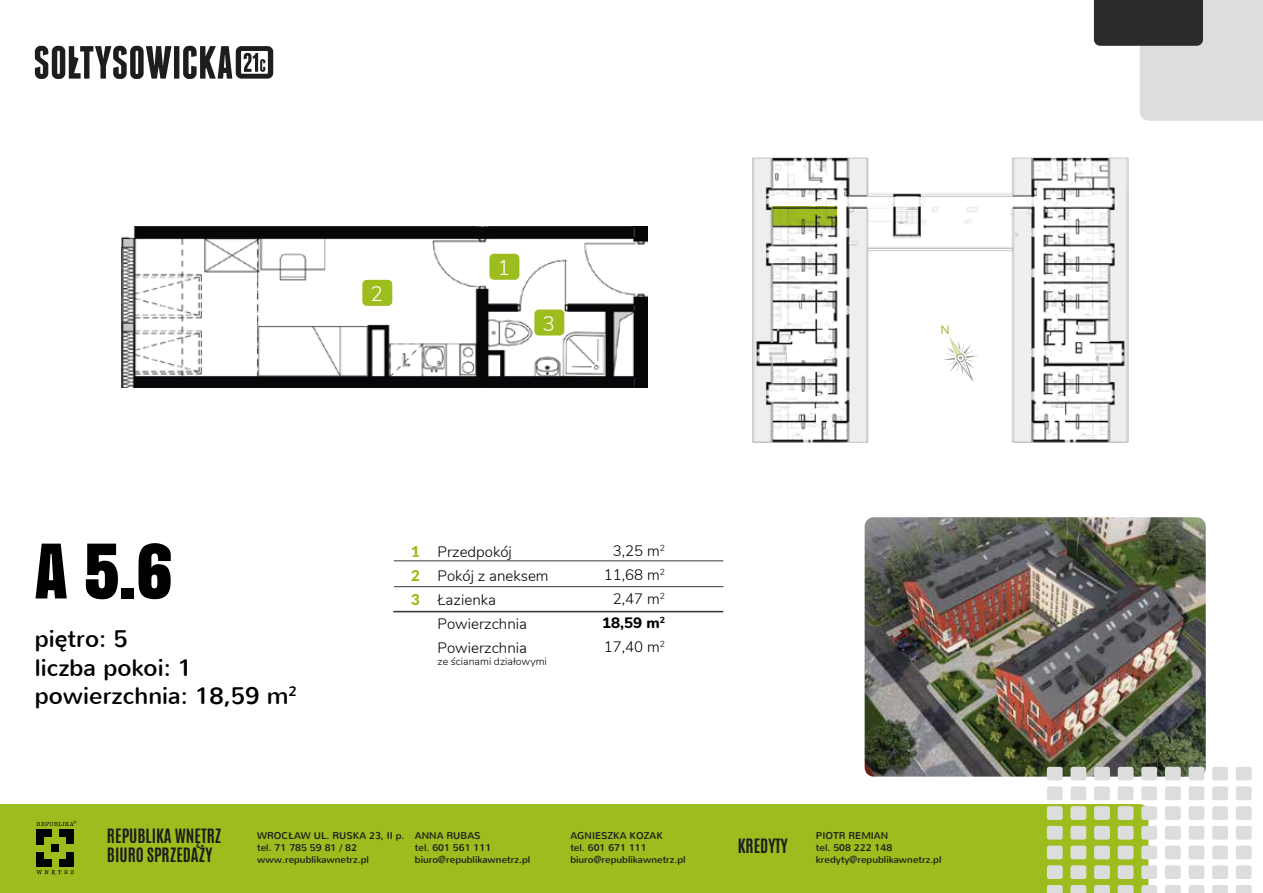
<style>
.page{position:relative;width:1263px;height:893px;background:#fff}
.page>*{position:absolute;margin:0;border:0;box-sizing:border-box;transform-origin:0 0}
.t1{font:70.5px "Anton";color:#000101}
.t2{font:23.85px/28.7px "Nunito";color:#000101}
.t3{font:300 20.85px "Nunito";color:#fff}
.t4{font:700 16.5px/19.8px "Antonio";color:#1d1d1b}
.t5{font:300 15px/24px "Nunito";color:#000101}
.t6{font:900 15px/24px "Lato";color:#9dbc1d;text-align:justify}
.t7{font:12.15px "Lato";color:#9dbb3a}
.t8{font:300 10.5px "Nunito";color:#000101}
.t9{font:9.75px/11.7px "Nunito";color:#1d1d1b}
.s1{font-weight:700;font-style:italic}
.s2{font-weight:800}
</style>
<div class="page">
<img style="left:752px;top:157px;width:377px;height:369px">
<img style="left:121px;top:227px;width:526px;height:160px">
<img style="left:865px;top:517px;width:341px;height:260px">
<svg style="left:1094px;top:0;width:169px;height:121px"></svg>
<div style="left:0;top:804px;width:1148px;height:89px;background:#9dbc1d"></div>
<svg style="left:36px;top:870px;width:38px;height:5px"></svg>
<div style="left:37px;top:829px;width:7px;height:7px;background:#000101"></div>
<div style="left:44px;top:829px;width:7px;height:7px;background:#000101"></div>
<div style="left:59px;top:829px;width:7px;height:7px;background:#000101"></div>
<div style="left:67px;top:829px;width:7px;height:7px;background:#000101"></div>
<div style="left:67px;top:837px;width:7px;height:7px;background:#000101"></div>
<div style="left:37px;top:837px;width:7px;height:7px;background:#000101"></div>
<div style="left:52px;top:845px;width:7px;height:7px;background:#000101"></div>
<div style="left:37px;top:860px;width:7px;height:7px;background:#000101"></div>
<div style="left:44px;top:860px;width:7px;height:7px;background:#000101"></div>
<div style="left:37px;top:852px;width:7px;height:7px;background:#000101"></div>
<div style="left:59px;top:860px;width:7px;height:7px;background:#000101"></div>
<div style="left:67px;top:860px;width:7px;height:7px;background:#000101"></div>
<div style="left:67px;top:852px;width:7px;height:7px;background:#000101"></div>
<svg style="left:36px;top:821px;width:40px;height:5px"></svg>
<svg style="left:943px;top:333px;width:35px;height:50px"></svg>
<hr style="left:394px;top:586px;width:329px;height:1px;background:#3a3938">
<hr style="left:394px;top:561px;width:329px;height:1px;background:#3a3938">
<hr style="left:393px;top:611px;width:330px;height:1px;background:#3a3938">
<svg style="left:35px;top:46px;width:136px;height:33px"></svg>
<div style="left:174px;top:46px;width:5px;height:33px;background:#1d1d1b"></div>
<svg style="left:183px;top:46px;width:90px;height:33px"></svg>
<svg style="left:1047px;top:767px;width:16px;height:13px"></svg>
<svg style="left:1070px;top:767px;width:16px;height:13px"></svg>
<svg style="left:1094px;top:767px;width:16px;height:13px"></svg>
<svg style="left:1118px;top:767px;width:15px;height:13px"></svg>
<svg style="left:1141px;top:767px;width:16px;height:13px"></svg>
<svg style="left:1165px;top:767px;width:16px;height:13px"></svg>
<svg style="left:1188px;top:767px;width:16px;height:13px"></svg>
<svg style="left:1212px;top:767px;width:16px;height:13px"></svg>
<svg style="left:1236px;top:767px;width:16px;height:13px"></svg>
<svg style="left:1047px;top:786px;width:16px;height:14px"></svg>
<svg style="left:1070px;top:786px;width:16px;height:14px"></svg>
<svg style="left:1094px;top:786px;width:16px;height:14px"></svg>
<svg style="left:1118px;top:786px;width:15px;height:14px"></svg>
<svg style="left:1141px;top:786px;width:16px;height:14px"></svg>
<svg style="left:1165px;top:786px;width:16px;height:14px"></svg>
<svg style="left:1188px;top:786px;width:16px;height:14px"></svg>
<svg style="left:1212px;top:786px;width:16px;height:14px"></svg>
<svg style="left:1236px;top:786px;width:16px;height:14px"></svg>
<svg style="left:1047px;top:806px;width:16px;height:14px"></svg>
<svg style="left:1070px;top:806px;width:16px;height:14px"></svg>
<svg style="left:1094px;top:806px;width:16px;height:14px"></svg>
<svg style="left:1118px;top:806px;width:15px;height:14px"></svg>
<svg style="left:1141px;top:806px;width:16px;height:14px"></svg>
<svg style="left:1165px;top:806px;width:16px;height:14px"></svg>
<svg style="left:1188px;top:806px;width:16px;height:14px"></svg>
<svg style="left:1212px;top:806px;width:16px;height:14px"></svg>
<svg style="left:1236px;top:806px;width:16px;height:14px"></svg>
<svg style="left:1047px;top:826px;width:16px;height:14px"></svg>
<svg style="left:1070px;top:826px;width:16px;height:14px"></svg>
<svg style="left:1094px;top:826px;width:16px;height:14px"></svg>
<svg style="left:1118px;top:826px;width:15px;height:14px"></svg>
<svg style="left:1141px;top:826px;width:16px;height:14px"></svg>
<svg style="left:1165px;top:826px;width:16px;height:14px"></svg>
<svg style="left:1188px;top:826px;width:16px;height:14px"></svg>
<svg style="left:1212px;top:826px;width:16px;height:14px"></svg>
<svg style="left:1236px;top:826px;width:16px;height:14px"></svg>
<svg style="left:1047px;top:846px;width:16px;height:13px"></svg>
<svg style="left:1070px;top:846px;width:16px;height:13px"></svg>
<svg style="left:1094px;top:846px;width:16px;height:13px"></svg>
<svg style="left:1118px;top:846px;width:15px;height:13px"></svg>
<svg style="left:1141px;top:846px;width:16px;height:13px"></svg>
<svg style="left:1165px;top:846px;width:16px;height:13px"></svg>
<svg style="left:1188px;top:846px;width:16px;height:13px"></svg>
<svg style="left:1212px;top:846px;width:16px;height:13px"></svg>
<svg style="left:1236px;top:846px;width:16px;height:13px"></svg>
<svg style="left:1047px;top:865px;width:16px;height:14px"></svg>
<svg style="left:1070px;top:865px;width:16px;height:14px"></svg>
<svg style="left:1094px;top:865px;width:16px;height:14px"></svg>
<svg style="left:1118px;top:865px;width:15px;height:14px"></svg>
<svg style="left:1141px;top:865px;width:16px;height:14px"></svg>
<svg style="left:1165px;top:865px;width:16px;height:14px"></svg>
<svg style="left:1188px;top:865px;width:16px;height:14px"></svg>
<svg style="left:1212px;top:865px;width:16px;height:14px"></svg>
<svg style="left:1236px;top:865px;width:16px;height:14px"></svg>
<svg style="left:1047px;top:885px;width:16px;height:8px"></svg>
<svg style="left:1070px;top:885px;width:16px;height:8px"></svg>
<svg style="left:1094px;top:885px;width:16px;height:8px"></svg>
<svg style="left:1118px;top:885px;width:15px;height:8px"></svg>
<svg style="left:1141px;top:885px;width:16px;height:8px"></svg>
<svg style="left:1165px;top:885px;width:16px;height:8px"></svg>
<svg style="left:1188px;top:885px;width:16px;height:8px"></svg>
<svg style="left:1212px;top:885px;width:16px;height:8px"></svg>
<svg style="left:1236px;top:885px;width:16px;height:8px"></svg>
<svg style="left:489px;top:254px;width:30px;height:26px"></svg>
<svg style="left:362px;top:280px;width:30px;height:26px"></svg>
<svg style="left:534px;top:310px;width:30px;height:26px"></svg>
<h3 class="t3" style="left:370px;top:278px;width:14px">2</h3>
<h3 class="t3" style="left:498px;top:252px;width:14px">1</h3>
<h3 class="t3" style="left:542px;top:308px;width:14px">3</h3>
<h1 class="t1" style="left:35px;top:516px;width:139px">A 5.6</h1>
<h2 class="t2" style="left:35px;top:625px;width:264px">pi<span class="s1">ę</span>tro: 5<br>liczba pokoi: 1 powierzchnia: 18,59 m<sup>2</sup></h2>
<h3 class="t6" style="left:411px;top:539px;width:10px">1<br>2<br>3</h3>
<h3 class="t5" style="left:602px;top:538px;width:64px;text-align:right">3,25 m<sup>2<br></sup>11,68 m<sup>2<br></sup>2,47 m<sup>2<br></sup><span class="s2">18,59 m</span><sup>2<br></sup>17,40 m<sup>2</sup></h3>
<h3 class="t5" style="left:437px;top:539px;width:113px">Przedpokój<br>Pokój z aneksem<br>Łazienka<br>Powierzchnia<br>Powierzchnia</h3>
<p class="t8" style="left:437px;top:654px;width:111px">ze ścianami działowymi</p>
<p class="t7" style="left:940px;top:321px;width:11px">N</p>
<h3 class="t4" style="left:107px;top:826px;width:116px">REPUBLIKA WNĘTRZ<br>BIURO SPRZEDAŻY</h3>
<p class="t9" style="left:257px;top:830px;width:149px">WROCŁAW UL. RUSKA 23, II p. tel. 71 785 59 81 / 82 www.republikawnetrz.pl</p>
<p class="t9" style="left:570px;top:830px;width:117px">AGNIESZKA KOZAK<br>tel. 601 671 111 biuro@republikawnetrz.pl</p>
<p class="t9" style="left:415px;top:830px;width:117px">ANNA RUBAS<br>tel. 601 561 111 biuro@republikawnetrz.pl</p>
<p class="t9" style="left:816px;top:830px;width:127px">PIOTR REMIAN<br>tel. 508 222 148 kredyty@republikawnetrz.pl</p>
<h3 class="t4" style="left:738px;top:836px;width:52px">KREDYTY</h3>
</div>
